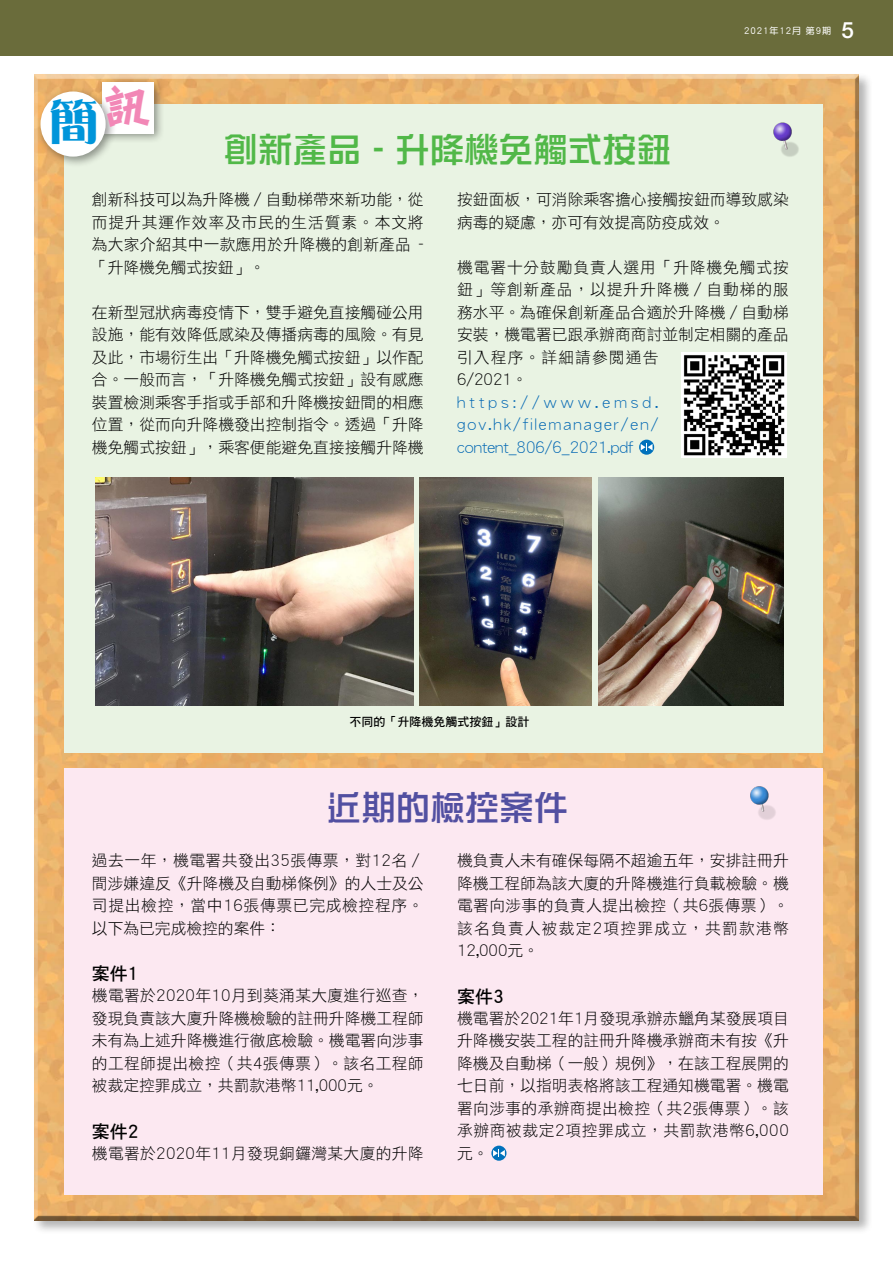
<style>
.page{position:relative;width:893px;height:1263px;background:#fff}
.page>*{position:absolute;margin:0;border:0;box-sizing:border-box;transform-origin:0 0}
.t1{font:48.6px "DF Ya Song HK W9";color:#0095da}
.t2{font:34.5px "DF Zong Yi HK W5";color:#51b848}
.t3{font:34.5px "DF Zong Yi HK W5";color:#524fa1}
.t4{font:500 22.5px "Helvetica Neue";color:#fff}
.t5{font:18px "DF Hei HK W7";color:#000}
.t6{font:15.75px/22.5px "DF Hei HK W3";letter-spacing:.015em;color:#000;text-align:justify}
.t7{font:15.75px/22.5px "DF Hei HK W3";letter-spacing:.055em;color:#000}
.t8{font:15.75px/22.5px "DF Hei HK W3";letter-spacing:.135em;color:#0066b3;text-align:justify}
.t9{font:12px "DF Hei HK W7";color:#000}
.t10{font:9px "DF Yuan HK W7";letter-spacing:.1em;color:#fff}
</style>
<div class="page">
<div style="left:0;top:0;width:893px;height:55px;background:#6a6c3b"></div>
<div style="left:32px;top:73px;width:847px;height:1168px;background:#000;opacity:.3"></div>
<div style="left:33px;top:75px;width:828px;height:1146px;background:#000;opacity:.75"></div>
<div style="left:64px;top:104px;width:758px;height:649px;background:#e9f3e3"></div>
<div style="left:64px;top:768px;width:758px;height:427px;background:#fce8f1"></div>
<div style="left:97px;top:77px;width:74px;height:74px;background:#000;opacity:.4"></div>
<div style="left:103px;top:82px;width:51px;height:51px;background:#fff"></div>
<div style="left:35px;top:86px;width:89px;height:89px;background:#000;opacity:.4"></div>
<div style="left:41px;top:91px;width:65px;height:66px;background:#fff;border-radius:50%"></div>
<img style="left:773px;top:122px;width:26px;height:35px">
<img style="left:95px;top:477px;width:318px;height:229px">
<img style="left:598px;top:477px;width:186px;height:229px">
<img style="left:420px;top:477px;width:171px;height:229px">
<svg style="left:639px;top:440px;width:15px;height:15px"></svg>
<svg style="left:641px;top:443px;width:11px;height:8px"></svg>
<img style="left:682px;top:353px;width:104px;height:105px">
<img style="left:750px;top:786px;width:26px;height:34px">
<svg style="left:491px;top:1145px;width:15px;height:16px"></svg>
<svg style="left:493px;top:1149px;width:12px;height:8px"></svg>
<h1 class="t1" style="left:50px;top:96px;width:104px">簡<sup>訊</sup></h1>
<h2 class="t2" style="left:224px;top:131px;width:449px">創新產品 - 升降機免觸式按鈕</h2>
<p class="t10" style="left:744px;top:26px;width:88px">2021年12月 第9期</p>
<h3 class="t4" style="left:841px;top:17px;width:14px">5</h3>
<p class="t6" style="left:92px;top:188px;width:333px">創新科技可以為升降機／自動梯帶來新功能，從而提升其運作效率及市民的生活質素。本文將為大家介紹其中一款應用於升降機的創新產品 -「升降機免觸式按鈕」。</p>
<p class="t6" style="left:92px;top:301px;width:333px">在新型冠狀病毒疫情下，雙手避免直接觸碰公用設施，能有效降低感染及傳播病毒的風險。有見及此，市場衍生出「升降機免觸式按鈕」以作配合。一般而言，「升降機免觸式按鈕」設有感應裝置檢測乘客手指或手部和升降機按鈕間的相應位置，從而向升降機發出控制指令。透過「升降機免觸式按鈕」，乘客便能避免直接接觸升降機</p>
<p class="t6" style="left:457px;top:188px;width:333px">按鈕面板，可消除乘客擔心接觸按鈕而導致感染病毒的疑慮，亦可有效提高防疫成效。</p>
<p class="t7" style="left:457px;top:256px;width:333px">機電署十分鼓勵負責人選用「升降機免觸式按鈕」等創新產品，以提升升降機／自動梯的服務水平。為確保創新產品合適於升降機／自動梯安裝，機電署已跟承辦商商討並制定相關的產品引入程序。詳細請參閱通告<br>6/2021。</p>
<p class="t8" style="left:457px;top:391px;width:203px">https://www.emsd. gov.hk/filemanager/en/ content_806/6_2021.pdf</p>
<p class="t9" style="left:349px;top:715px;width:182px">不同的「升降機免觸式按鈕」設計</p>
<h2 class="t3" style="left:327px;top:789px;width:243px">近期的檢控案件</h2>
<p class="t6" style="left:92px;top:849px;width:333px">過去一年，機電署共發出35張傳票，對12名／間涉嫌違反《升降機及自動梯條例》的人士及公司提出檢控，當中16張傳票已完成檢控程序。以下為已完成檢控的案件：</p>
<p class="t5" style="left:92px;top:964px;width:48px">案件1</p>
<p class="t6" style="left:92px;top:984px;width:333px">機電署於2020年10月到葵涌某大廈進行巡查，發現負責該大廈升降機檢驗的註冊升降機工程師未有為上述升降機進行徹底檢驗。機電署向涉事的工程師提出檢控（共4張傳票）。該名工程師被裁定控罪成立，共罰款港幣11,000元。</p>
<p class="t5" style="left:92px;top:1122px;width:48px">案件2</p>
<p class="t6" style="left:92px;top:1141px;width:333px">機電署於2020年11月發現銅鑼灣某大廈的升降</p>
<p class="t6" style="left:457px;top:849px;width:333px">機負責人未有確保每隔不超逾五年，安排註冊升降機工程師為該大廈的升降機進行負載檢驗。機電署向涉事的負責人提出檢控（共6張傳票）。該名負責人被裁定2項控罪成立，共罰款港幣12,000元。</p>
<p class="t5" style="left:457px;top:987px;width:48px">案件3</p>
<p class="t6" style="left:457px;top:1006px;width:333px">機電署於2021年1月發現承辦赤鱲角某發展項目升降機安裝工程的註冊升降機承辦商未有按《升降機及自動梯（一般）規例》，在該工程展開的七日前，以指明表格將該工程通知機電署。機電署向涉事的承辦商提出檢控（共2張傳票）。該承辦商被裁定2項控罪成立，共罰款港幣6,000元。</p>
</div>
